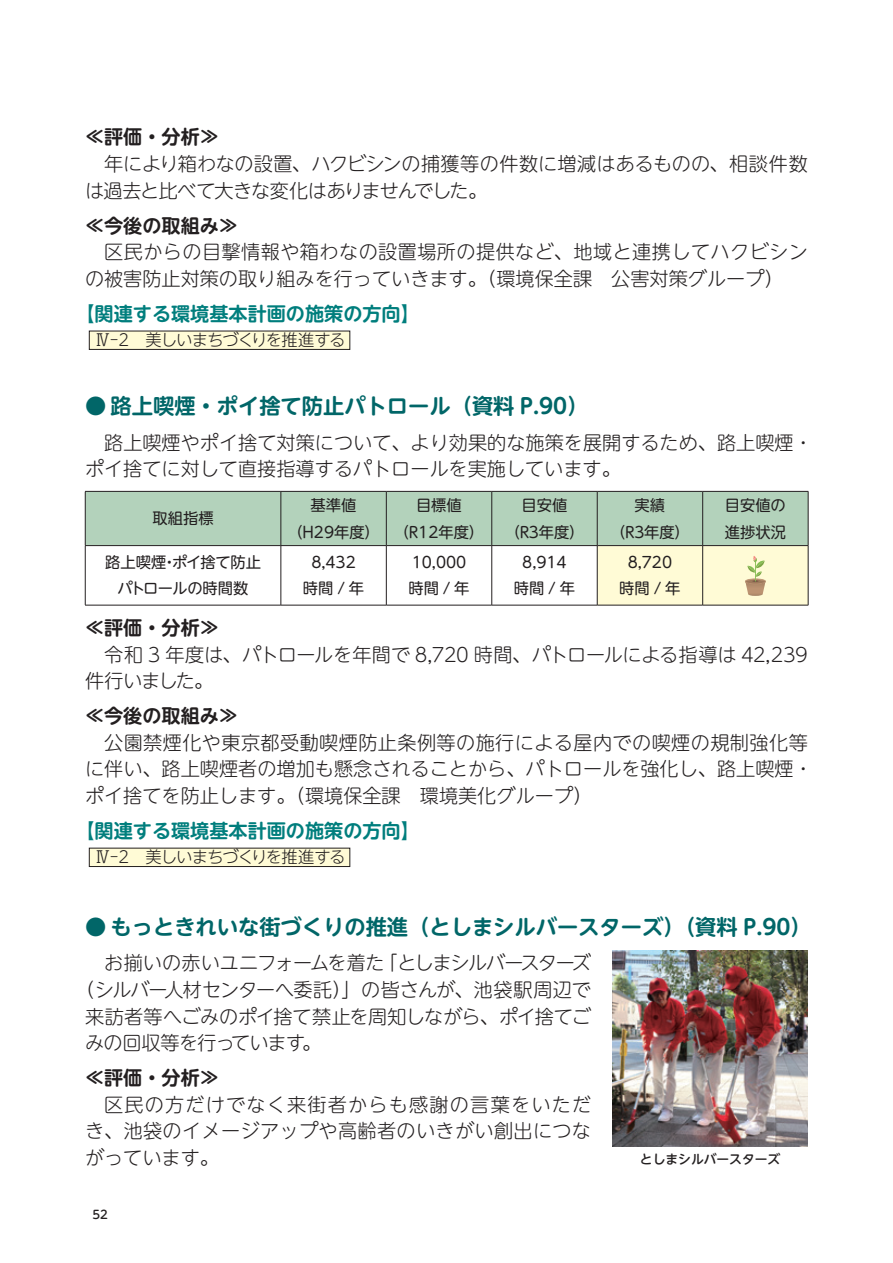
<style>
.page{position:relative;width:893px;height:1263px;background:#fff}
.page>*{position:absolute;margin:0;border:0;box-sizing:border-box;transform-origin:0 0}
.t1{font:700 21.3px "UD Shin M Go Pro De";color:#016668}
.t2{font:300 19.2px/26.5px "UD Shin M Go Pro";color:#231f20}
.t3{font:300 19.2px/26.5px "UD Shin M Go Pro";letter-spacing:-.02em;color:#231f20}
.t4{font:300 19.2px/26.5px "UD Shin M Go Pro";letter-spacing:.025em;color:#231f20}
.t5{font:700 19.2px "UD Shin M Go Pro De";color:#231f20}
.t6{font:700 19.2px "UD Shin M Go Pro De";color:#007e7d}
.t7{font:300 19.2px "UD Shin M Go Pro";letter-spacing:-.04em;color:#231f20}
.t8{font:300 19.2px "UD Shin M Go Pro";letter-spacing:-.045em;color:#231f20}
.t9{font:300 19.2px "UD Shin M Go Pro";letter-spacing:-.03em;color:#231f20}
.t10{font:300 16.2px "UD Shin M Go Pro";letter-spacing:-.055em;color:#231f20}
.t11{font:15.3px/26.5px "UD Shin M Go Pro";color:#231f20;text-align:center}
.t12{font:500 12.75px "UD Shin M Go Pro";color:#231f20}
.t13{font:500 11.7px "UD Shin M Go Pro";color:#231f20}
</style>
<div class="page">
<div style="left:89px;top:331px;width:261px;height:18px;background:#fffbd6"></div>
<div style="left:89px;top:331px;width:261px;height:19px;border:1px solid #231f20"></div>
<div style="left:89px;top:848px;width:261px;height:18px;background:#fffbd6"></div>
<div style="left:89px;top:848px;width:261px;height:19px;border:1px solid #231f20"></div>
<hr style="left:808px;top:492px;width:1px;height:53px;background:#231f20">
<hr style="left:808px;top:546px;width:1px;height:59px;background:#231f20">
<hr style="left:85px;top:605px;width:196px;height:1px;background:#231f20">
<hr style="left:281px;top:605px;width:105px;height:1px;background:#231f20">
<hr style="left:386px;top:605px;width:106px;height:1px;background:#231f20">
<hr style="left:492px;top:605px;width:105px;height:1px;background:#231f20">
<hr style="left:597px;top:605px;width:106px;height:1px;background:#231f20">
<hr style="left:703px;top:605px;width:105px;height:1px;background:#231f20">
<svg style="left:85px;top:491px;width:723px;height:114px"></svg>
<img style="left:612px;top:951px;width:196px;height:195px">
<p class="t5" style="left:85px;top:121px;width:135px">≪評価・分析≫</p>
<p class="t3" style="left:85px;top:149px;width:724px;text-indent:19px">年により箱わなの設置、ハクビシンの捕獲等の件数に増減はあるものの、相談件数は過去と比べて大きな変化はありませんでした。</p>
<p class="t5" style="left:85px;top:210px;width:155px">≪今後の取組み≫</p>
<p class="t4" style="left:85px;top:238px;width:724px;text-indent:19px">区民からの目撃情報や箱わなの設置場所の提供など、地域と連携してハクビシンの被害防止対策の取り組みを行っていきます。（環境保全課　公害対策グループ）</p>
<p class="t6" style="left:75px;top:298px;width:346px">【関連する環境基本計画の施策の方向】</p>
<p class="t10" style="left:95px;top:327px;width:252px">Ⅳ-2　美しいまちづくりを推進する</p>
<p class="t1" style="left:85px;top:389px;width:505px">● 路上喫煙・ポイ捨て防止パトロール（資料 P.90）</p>
<p class="t2" style="left:85px;top:428px;width:729px;text-indent:19px">路上喫煙やポイ捨て対策について、より効果的な施策を展開するため、路上喫煙・ポイ捨てに対して直接指導するパトロールを実施しています。</p>
<p class="t11" style="left:152px;top:504px;width:63px">取組指標</p>
<p class="t11" style="left:288px;top:491px;width:93px">基準値（H29年度）</p>
<p class="t11" style="left:394px;top:491px;width:91px">目標値（R12年度）</p>
<p class="t11" style="left:505px;top:491px;width:81px">目安値<br>（R３年度）</p>
<p class="t11" style="left:610px;top:491px;width:81px">実績<br>（R３年度）</p>
<p class="t11" style="left:725px;top:491px;width:63px;text-align:left">目安値の進捗状況</p>
<p class="t11" style="left:105px;top:548px;width:157px">路上喫煙・ポイ捨て防止パトロールの時間数</p>
<p class="t11" style="left:303px;top:548px;width:63px">8,432時間/年</p>
<p class="t11" style="left:408px;top:548px;width:63px;text-align:left">10,000時間/年</p>
<p class="t11" style="left:514px;top:548px;width:63px">8,914時間/年</p>
<p class="t11" style="left:619px;top:548px;width:63px">8,720時間/年</p>
<p class="t5" style="left:85px;top:612px;width:135px">≪評価・分析≫</p>
<p class="t3" style="left:85px;top:640px;width:724px;text-indent:19px">令和 3 年度は、パトロールを年間で 8,720 時間、パトロールによる指導は 42,239件行いました。</p>
<p class="t5" style="left:85px;top:700px;width:155px">≪今後の取組み≫</p>
<p class="t2" style="left:85px;top:728px;width:729px;text-indent:19px">公園禁煙化や東京都受動喫煙防止条例等の施行による屋内での喫煙の規制強化等に伴い、路上喫煙者の増加も懸念されることから、パトロールを強化し、路上喫煙・ポイ捨てを防止します。（環境保全課　環境美化グループ）</p>
<p class="t6" style="left:75px;top:815px;width:346px">【関連する環境基本計画の施策の方向】</p>
<p class="t10" style="left:95px;top:844px;width:252px">Ⅳ-2　美しいまちづくりを推進する</p>
<p class="t1" style="left:85px;top:910px;width:728px">● もっときれいな街づくりの推進（としまシルバースターズ）（資料 P.90）</p>
<p class="t8" style="left:104px;top:948px;width:488px">お揃いの赤いユニフォームを着た「としまシルバースターズ</p>
<p class="t7" style="left:75px;top:974px;width:517px">（シルバー人材センターへ委託）」の皆さんが、池袋駅周辺で</p>
<p class="t3" style="left:85px;top:1002px;width:507px">来訪者等へごみのポイ捨て禁止を周知しながら、ポイ捨てご</p>
<p class="t9" style="left:85px;top:1027px;width:238px">みの回収等を行っています。</p>
<p class="t5" style="left:85px;top:1062px;width:135px">≪評価・分析≫</p>
<p class="t2" style="left:85px;top:1090px;width:508px;text-align:justify;text-indent:19px">区民の方だけでなく来街者からも感謝の言葉をいただき、池袋のイメージアップや高齢者のいきがい創出につながっています。</p>
<p class="t12" style="left:640px;top:1149px;width:142px">としまシルバースターズ</p>
<p class="t13" style="left:92px;top:1205px;width:17px">52</p>
</div>
